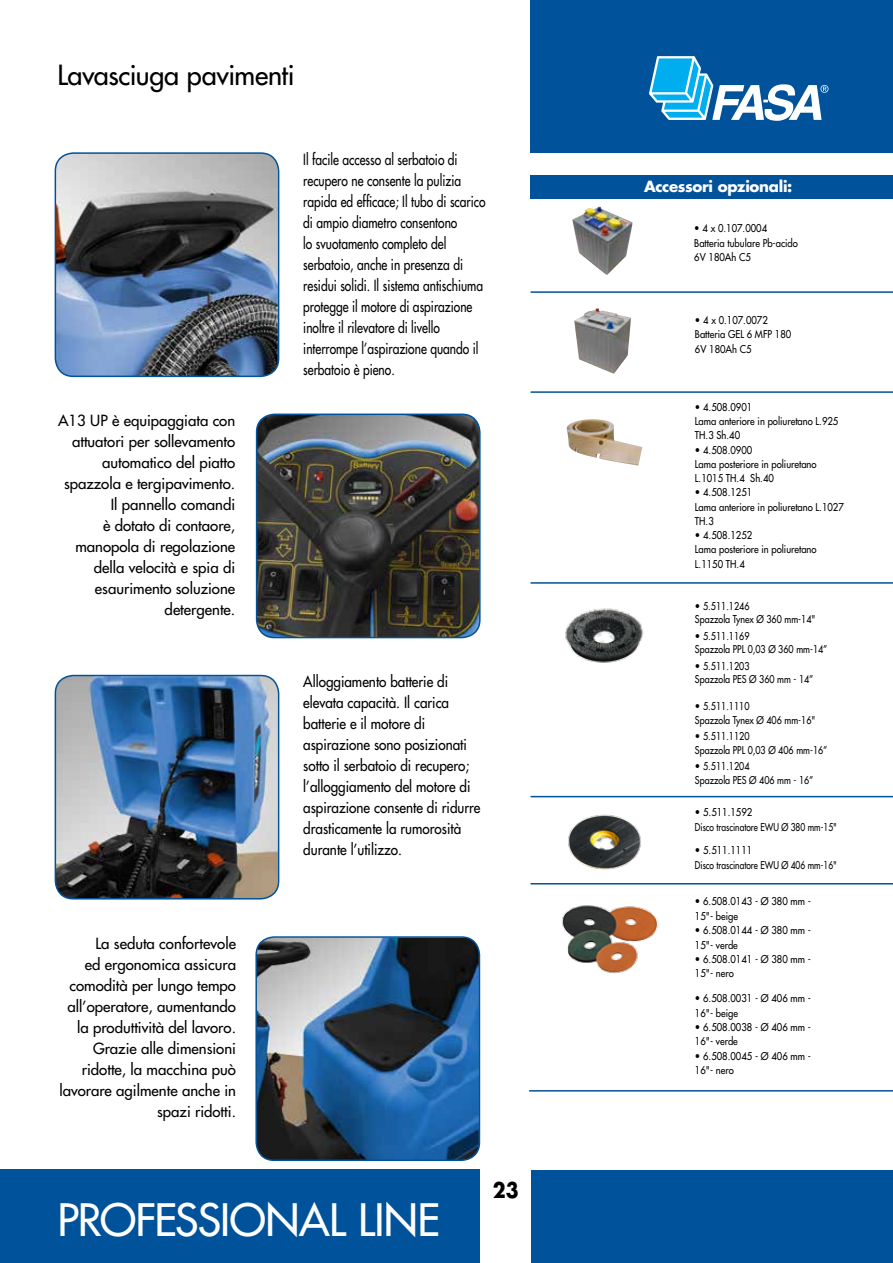
<style>
.page{position:relative;width:893px;height:1263px;background:#fff}
.page>*{position:absolute;margin:0;border:0;box-sizing:border-box;transform-origin:0 0}
.t1{font:500 43.5px "Futura Std";letter-spacing:-.015em;color:#fff}
.t2{font:500 27px "Futura Std";letter-spacing:-.01em;color:#000}
.t3{font:700 21px "Futura Std";color:#000;scale:.9 1}
.t4{font:500 15px/21px "Futura Std";color:#000;text-align:right}
.t5{font:500 15px/21px "Futura Std";color:#000;scale:.8 1}
.t6{font:500 15px/21px "Futura Std";color:#000;scale:.9 1}
.t7{font:700 15px "Futura Std";letter-spacing:-.02em;color:#fff}
.t8{font:500 10.5px/14.4px "Futura Std";color:#000;scale:.9 1}
</style>
<div class="page">
<div style="left:532px;top:1170px;width:361px;height:93px;background:#00529a"></div>
<div style="left:0;top:1169px;width:480px;height:94px;background:#00529a"></div>
<div style="left:531px;top:0;width:362px;height:153px;background:#00529a"></div>
<svg style="left:649px;top:56px;width:179px;height:65px"></svg>
<img style="left:55px;top:153px;width:223px;height:223px">
<div style="left:55px;top:152px;width:224px;height:225px;border:2px solid #00529a;border-radius:18px"></div>
<img style="left:257px;top:414px;width:223px;height:223px">
<div style="left:256px;top:414px;width:225px;height:224px;border:2px solid #00529a;border-radius:18px"></div>
<img style="left:55px;top:676px;width:223px;height:223px">
<div style="left:55px;top:675px;width:224px;height:224px;border:2px solid #00529a;border-radius:18px"></div>
<div style="left:531px;top:175px;width:362px;height:23px;background:#00529a"></div>
<hr style="left:531px;top:291px;width:362px;height:2px;background:#00529a">
<hr style="left:531px;top:391px;width:362px;height:2px;background:#00529a">
<hr style="left:531px;top:582px;width:362px;height:2px;background:#00529a">
<hr style="left:531px;top:883px;width:362px;height:1px;background:#00529a">
<hr style="left:529px;top:1090px;width:364px;height:1px;background:#00529a">
<hr style="left:531px;top:796px;width:362px;height:1px;background:#00529a">
<img style="left:574px;top:308px;width:57px;height:66px">
<img style="left:572px;top:207px;width:60px;height:68px">
<img style="left:566px;top:419px;width:76px;height:46px">
<img style="left:562px;top:905px;width:96px;height:69px">
<img style="left:565px;top:608px;width:79px;height:55px">
<img style="left:568px;top:814px;width:73px;height:56px">
<img style="left:258px;top:937px;width:221px;height:223px">
<div style="left:255px;top:936px;width:225px;height:225px;border:2px solid #00529a;border-radius:18px"></div>
<h2 class="t2" style="left:57px;top:59px;width:239px">Lavasciuga pavimenti</h2>
<h3 class="t4" style="left:58px;top:410px;width:179px">A13 UP è equipaggiata con attuatori per sollevamento automatico del piatto spazzola e tergipavimento.<br>Il pannello comandi<br>è dotato di contaore, manopola di regolazione della velocità e spia di esaurimento soluzione detergente.</h3>
<p class="t5" style="left:303px;top:149px;width:229px">Il facile accesso al serbatoio di recupero ne consente la pulizia rapida ed efficace; Il tubo di scarico di ampio diametro consentono<br>lo svuotamento completo del serbatoio, anche in presenza di residui solidi. Il sistema antischiuma protegge il motore di aspirazione inoltre il rilevatore di livello interrompe l’aspirazione quando il serbatoio è pieno.</p>
<p class="t6" style="left:303px;top:671px;width:198px">Alloggiamento batterie di elevata capacità. Il carica batterie e il motore di aspirazione sono posizionati sotto il serbatoio di recupero; l’alloggiamento del motore di aspirazione consente di ridurre drasticamente la rumorosità durante l’utilizzo.</p>
<h3 class="t4" style="left:59px;top:933px;width:178px">La seduta confortevole<br>ed ergonomica assicura comodità per lungo tempo all’operatore, aumentando la produttività del lavoro.<br>Grazie alle dimensioni ridotte, la macchina può lavorare agilmente anche in spazi ridotti.</h3>
<h1 class="t1" style="left:57px;top:1193px;width:384px">PROFESSIONAL LINE</h1>
<h3 class="t3" style="left:493px;top:1176px;width:30px">23</h3>
<h3 class="t7" style="left:644px;top:176px;width:150px">Accessori opzionali:</h3>
<p class="t8" style="left:694px;top:221px;width:117px">• 4 x 0.107.0004<br>Batteria tubulare Pb-acido<br>6V 180Ah C5</p>
<p class="t8" style="left:695px;top:313px;width:109px">• 4 x 0.107.0072<br>Batteria GEL 6 MFP 180<br>6V 180Ah C5</p>
<p class="t8" style="left:695px;top:400px;width:161px">• 4.508.0901<br>Lama anteriore in poliuretano L.925<br>TH.3 Sh.40</p>
<p class="t8" style="left:695px;top:443px;width:137px">• 4.508.0900<br>Lama posteriore in poliuretano<br>L.1015 TH.4 Sh.40</p>
<p class="t8" style="left:695px;top:485px;width:167px">• 4.508.1251<br>Lama anteriore in poliuretano L.1027<br>TH.3</p>
<p class="t8" style="left:695px;top:528px;width:137px">• 4.508.1252<br>Lama posteriore in poliuretano<br>L.1150 TH.4</p>
<p class="t8" style="left:695px;top:599px;width:135px;line-height:13.5px">• 5.511.1246<br>Spazzola Tynex Ø 360 mm-14"</p>
<p class="t8" style="left:695px;top:629px;width:148px;line-height:13.5px">• 5.511.1169<br>Spazzola PPL 0,03 Ø 360 mm-14”</p>
<p class="t8" style="left:695px;top:659px;width:133px;line-height:13.5px">• 5.511.1203<br>Spazzola PES Ø 360 mm - 14”</p>
<p class="t8" style="left:695px;top:700px;width:135px;line-height:13.5px">• 5.511.1110<br>Spazzola Tynex Ø 406 mm-16"</p>
<p class="t8" style="left:695px;top:730px;width:148px;line-height:13.5px">• 5.511.1120<br>Spazzola PPL 0,03 Ø 406 mm-16”</p>
<p class="t8" style="left:695px;top:760px;width:133px;line-height:13.5px">• 5.511.1204<br>Spazzola PES Ø 406 mm - 16”</p>
<p class="t8" style="left:695px;top:805px;width:159px">• 5.511.1592<br>Disco trascinatore EWU Ø 380 mm-15"</p>
<p class="t8" style="left:695px;top:843px;width:159px">• 5.511.1111<br>Disco trascinatore EWU Ø 406 mm-16"</p>
<p class="t8" style="left:695px;top:894px;width:130px">• 6.508.0143 - Ø 380 mm -<br>15"- beige</p>
<p class="t8" style="left:695px;top:923px;width:130px">• 6.508.0144 - Ø 380 mm -<br>15"- verde</p>
<p class="t8" style="left:695px;top:952px;width:130px">• 6.508.0141 - Ø 380 mm -<br>15"- nero</p>
<p class="t8" style="left:695px;top:991px;width:130px">• 6.508.0031 - Ø 406 mm -<br>16"- beige</p>
<p class="t8" style="left:695px;top:1020px;width:130px">• 6.508.0038 - Ø 406 mm -<br>16"- verde</p>
<p class="t8" style="left:695px;top:1049px;width:130px">• 6.508.0045 - Ø 406 mm -<br>16"- nero</p>
</div>
